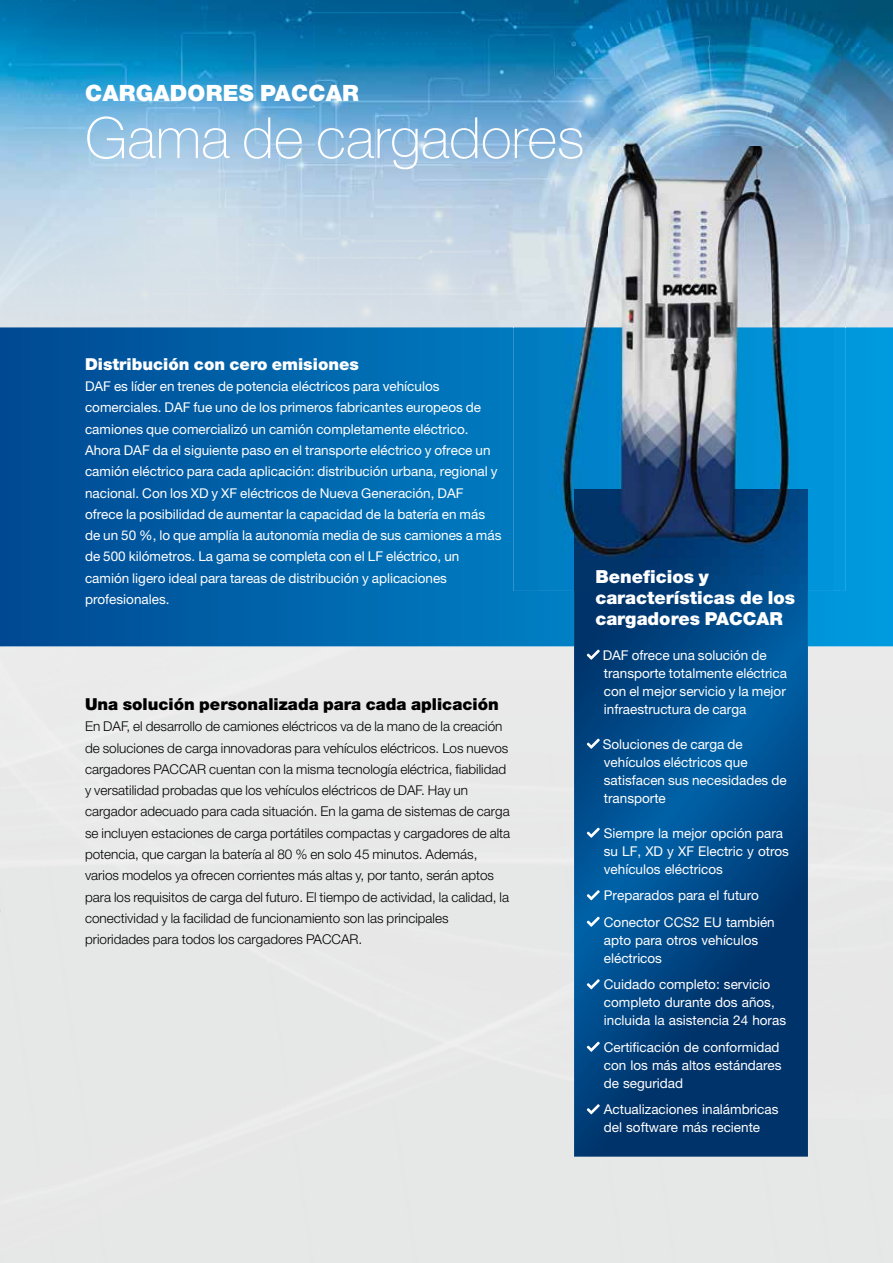
<style>
.page{position:relative;width:893px;height:1263px;background:#fff}
.page>*{position:absolute;margin:0;border:0;box-sizing:border-box;transform-origin:0 0}
.t1{font:100 57px "Helvetica Neue LT Pro";color:#fff}
.t2{font:900 22.5px "Helvetica Neue LT Pro";letter-spacing:.01em;color:#fff}
.t3{font:900 18px/21px "Helvetica Neue LT Pro";color:#fff}
.t4{font:900 16.5px "Helvetica Neue LT Pro";color:#000}
.t5{font:900 16.5px "Helvetica Neue LT Pro";color:#fff}
.t6{font:13.5px/18px "Helvetica Neue LT Pro";color:#fff}
.t7{font:300 13.5px/21.3px "Helvetica Neue LT Pro";color:#000}
</style>
<div class="page">
<div style="left:14px;top:646px;width:206px;height:165px;background:#ebebeb"></div>
<div style="left:220px;top:646px;width:163px;height:403px;background:#e8e9e9"></div>
<div style="left:531px;top:646px;width:43px;height:138px;background:#e8e9e9"></div>
<div style="left:841px;top:646px;width:52px;height:357px;background:#e8e9e9"></div>
<div style="left:37px;top:781px;width:231px;height:218px;background:#e8e8e8"></div>
<div style="left:808px;top:771px;width:71px;height:492px;background:#e7e7e7"></div>
<div style="left:348px;top:784px;width:226px;height:218px;background:#e8e8e8"></div>
<div style="left:0;top:906px;width:52px;height:357px;background:#e6e7e7"></div>
<div style="left:65px;top:969px;width:230px;height:218px;background:#e6e7e7"></div>
<div style="left:375px;top:973px;width:230px;height:187px;background:#e7e7e7"></div>
<div style="left:281px;top:1049px;width:133px;height:214px;background:#e6e7e7"></div>
<div style="left:776px;top:1127px;width:52px;height:136px;background:#e6e7e7"></div>
<div style="left:92px;top:1157px;width:217px;height:106px;background:#e6e7e7"></div>
<div style="left:657px;top:1157px;width:119px;height:106px;background:#e6e7e7"></div>
<div style="left:403px;top:1160px;width:217px;height:103px;background:#e6e7e7"></div>
<img style="left:230px;top:1252px;width:80px;height:11px">
<img style="left:561px;top:1254px;width:60px;height:9px">
<img style="left:0;top:47px;width:473px;height:280px">
<img style="left:845px;top:187px;width:48px;height:140px">
<img style="left:473px;top:47px;width:52px;height:140px">
<img style="left:841px;top:47px;width:52px;height:140px">
<img style="left:525px;top:47px;width:316px;height:52px">
<img style="left:0;top:0;width:893px;height:47px">
<svg style="left:0;top:327px;width:893px;height:319px;background:#0067ae"></svg>
<svg style="left:574px;top:591px;width:234px;height:566px;background:#004683"></svg>
<img style="left:514px;top:99px;width:331px;height:492px">
<img style="left:574px;top:489px;width:234px;height:102px">
<svg style="left:587px;top:650px;width:13px;height:10px"></svg>
<svg style="left:587px;top:739px;width:13px;height:10px"></svg>
<svg style="left:587px;top:828px;width:13px;height:10px"></svg>
<svg style="left:587px;top:890px;width:13px;height:10px"></svg>
<svg style="left:587px;top:917px;width:13px;height:10px"></svg>
<svg style="left:587px;top:979px;width:13px;height:10px"></svg>
<svg style="left:587px;top:1042px;width:13px;height:10px"></svg>
<svg style="left:587px;top:1104px;width:13px;height:10px"></svg>
<h2 class="t2" style="left:85px;top:80px;width:275px">CARGADORES PACCAR</h2>
<h1 class="t1" style="left:85px;top:105px;width:501px">Gama de cargadores</h1>
<p class="t5" style="left:85px;top:354px;width:275px">Distribución con cero emisiones</p>
<p class="t6" style="left:85px;top:376px;width:418px;line-height:21.3px">DAF es líder en trenes de potencia eléctricos para vehículos comerciales. DAF fue uno de los primeros fabricantes europeos de camiones que comercializó un camión completamente eléctrico.<br>Ahora DAF da el siguiente paso en el transporte eléctrico y ofrece un camión eléctrico para cada aplicación: distribución urbana, regional y nacional. Con los XD y XF eléctricos de Nueva Generación, DAF ofrece la posibilidad de aumentar la capacidad de la batería en más de un 50 %, lo que amplía la autonomía media de sus camiones a más de 500 kilómetros. La gama se completa con el LF eléctrico, un camión ligero ideal para tareas de distribución y aplicaciones profesionales.</p>
<p class="t4" style="left:85px;top:694px;width:415px">Una solución personalizada para cada aplicación</p>
<p class="t7" style="left:85px;top:716px;width:427px">En DAF, el desarrollo de camiones eléctricos va de la mano de la creación de soluciones de carga innovadoras para vehículos eléctricos. Los nuevos cargadores PACCAR cuentan con la misma tecnología eléctrica, fiabilidad y versatilidad probadas que los vehículos eléctricos de DAF. Hay un cargador adecuado para cada situación. En la gama de sistemas de carga se incluyen estaciones de carga portátiles compactas y cargadores de alta potencia, que cargan la batería al 80 % en solo 45 minutos. Además, varios modelos ya ofrecen corrientes más altas y, por tanto, serán aptos para los requisitos de carga del futuro. El tiempo de actividad, la calidad, la conectividad y la facilidad de funcionamiento son las principales prioridades para todos los cargadores PACCAR.</p>
<h3 class="t3" style="left:595px;top:566px;width:201px">Beneficios y características de los cargadores PACCAR</h3>
<p class="t6" style="left:603px;top:646px;width:186px">DAF ofrece una solución de transporte totalmente eléctrica con el mejor servicio y la mejor infraestructura de carga</p>
<p class="t6" style="left:603px;top:735px;width:185px">Soluciones de carga de vehículos eléctricos que satisfacen sus necesidades de transporte</p>
<p class="t6" style="left:604px;top:824px;width:187px">Siempre la mejor opción para su LF, XD y XF Electric y otros vehículos eléctricos</p>
<p class="t6" style="left:604px;top:882px;width:172px;line-height:26.5px">Preparados para el futuro<br>Conector CCS2 EU también</p>
<p class="t6" style="left:604px;top:931px;width:156px">apto para otros vehículos eléctricos</p>
<p class="t6" style="left:604px;top:975px;width:184px">Cuidado completo: servicio completo durante dos años, incluida la asistencia 24 horas</p>
<p class="t6" style="left:604px;top:1038px;width:179px">Certificación de conformidad con los más altos estándares de seguridad</p>
<p class="t6" style="left:604px;top:1100px;width:176px">Actualizaciones inalámbricas del software más reciente</p>
</div>
